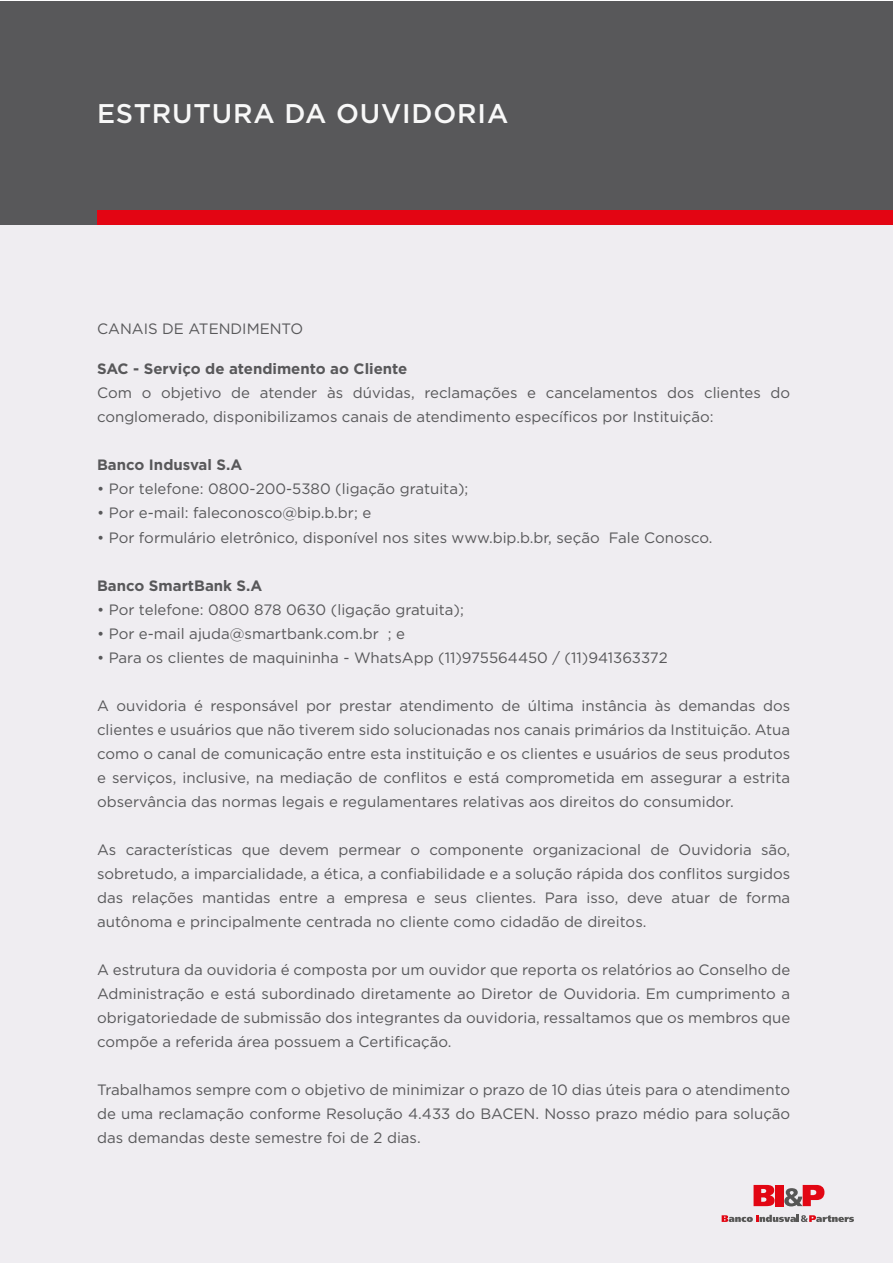
<style>
.page{position:relative;width:893px;height:1263px;background:#fff}
.page>*{position:absolute;margin:0;border:0;box-sizing:border-box;transform-origin:0 0}
.t1{font:500 27px "Gotham";letter-spacing:.03em;color:#f8f8f8}
.t2{font:15px/24px "Gotham";color:#58585a;text-align:justify}
.t3{font:700 15px "Gotham";color:#58585a}
</style>
<div class="page">
<div style="left:0;top:223px;width:893px;height:1040px;background:#efedf1"></div>
<div style="left:0;top:1px;width:893px;height:223px;background:#58585a"></div>
<div style="left:97px;top:210px;width:796px;height:15px;background:#e30513"></div>
<svg style="left:722px;top:1215px;width:132px;height:7px"></svg>
<svg style="left:754px;top:1185px;width:21px;height:21px"></svg>
<div style="left:776px;top:1185px;width:8px;height:21px;background:#e20613"></div>
<svg style="left:784px;top:1185px;width:40px;height:21px"></svg>
<h1 class="t1" style="left:97px;top:96px;width:413px">ESTRUTURA DA OUVIDORIA</h1>
<p class="t2" style="left:97px;top:316px;width:208px">CANAIS DE ATENDIMENTO</p>
<p class="t3" style="left:97px;top:359px;width:312px">SAC - Serviço de atendimento ao Cliente</p>
<p class="t2" style="left:97px;top:381px;width:695px">Com o objetivo de atender às dúvidas, reclamações e cancelamentos dos clientes do conglomerado, disponibilizamos canais de atendimento específicos por Instituição:</p>
<p class="t3" style="left:97px;top:455px;width:147px">Banco Indusval S.A</p>
<p class="t2" style="left:97px;top:477px;width:373px">• Por telefone: 0800-200-5380 (ligação gratuita);</p>
<p class="t2" style="left:97px;top:501px;width:276px">• Por e-mail: faleconosco@bip.b.br; e</p>
<p class="t2" style="left:97px;top:525px;width:617px">• Por formulário eletrônico, disponível nos sites www.bip.b.br, seção Fale Conosco.</p>
<p class="t3" style="left:97px;top:575px;width:167px">Banco SmartBank S.A</p>
<p class="t2" style="left:97px;top:597px;width:368px">• Por telefone: 0800 878 0630 (ligação gratuita);</p>
<p class="t2" style="left:97px;top:621px;width:309px">• Por e-mail ajuda@smartbank.com.br ; e</p>
<p class="t2" style="left:97px;top:645px;width:572px">• Para os clientes de maquininha - WhatsApp (11)975564450 / (11)941363372</p>
<p class="t2" style="left:97px;top:693px;width:695px">A ouvidoria é responsável por prestar atendimento de última instância às demandas dos clientes e usuários que não tiverem sido solucionadas nos canais primários da Instituição. Atua como o canal de comunicação entre esta instituição e os clientes e usuários de seus produtos e serviços, inclusive, na mediação de conflitos e está comprometida em assegurar a estrita observância das normas legais e regulamentares relativas aos direitos do consumidor.</p>
<p class="t2" style="left:97px;top:837px;width:695px">As características que devem permear o componente organizacional de Ouvidoria são, sobretudo, a imparcialidade, a ética, a confiabilidade e a solução rápida dos conflitos surgidos das relações mantidas entre a empresa e seus clientes. Para isso, deve atuar de forma autônoma e principalmente centrada no cliente como cidadão de direitos.</p>
<p class="t2" style="left:97px;top:957px;width:695px">A estrutura da ouvidoria é composta por um ouvidor que reporta os relatórios ao Conselho de Administração e está subordinado diretamente ao Diretor de Ouvidoria. Em cumprimento a obrigatoriedade de submissão dos integrantes da ouvidoria, ressaltamos que os membros que compõe a referida área possuem a Certificação.</p>
<p class="t2" style="left:97px;top:1077px;width:695px">Trabalhamos sempre com o objetivo de minimizar o prazo de 10 dias úteis para o atendimento de uma reclamação conforme Resolução 4.433 do BACEN. Nosso prazo médio para solução das demandas deste semestre foi de 2 dias.</p>
</div>
